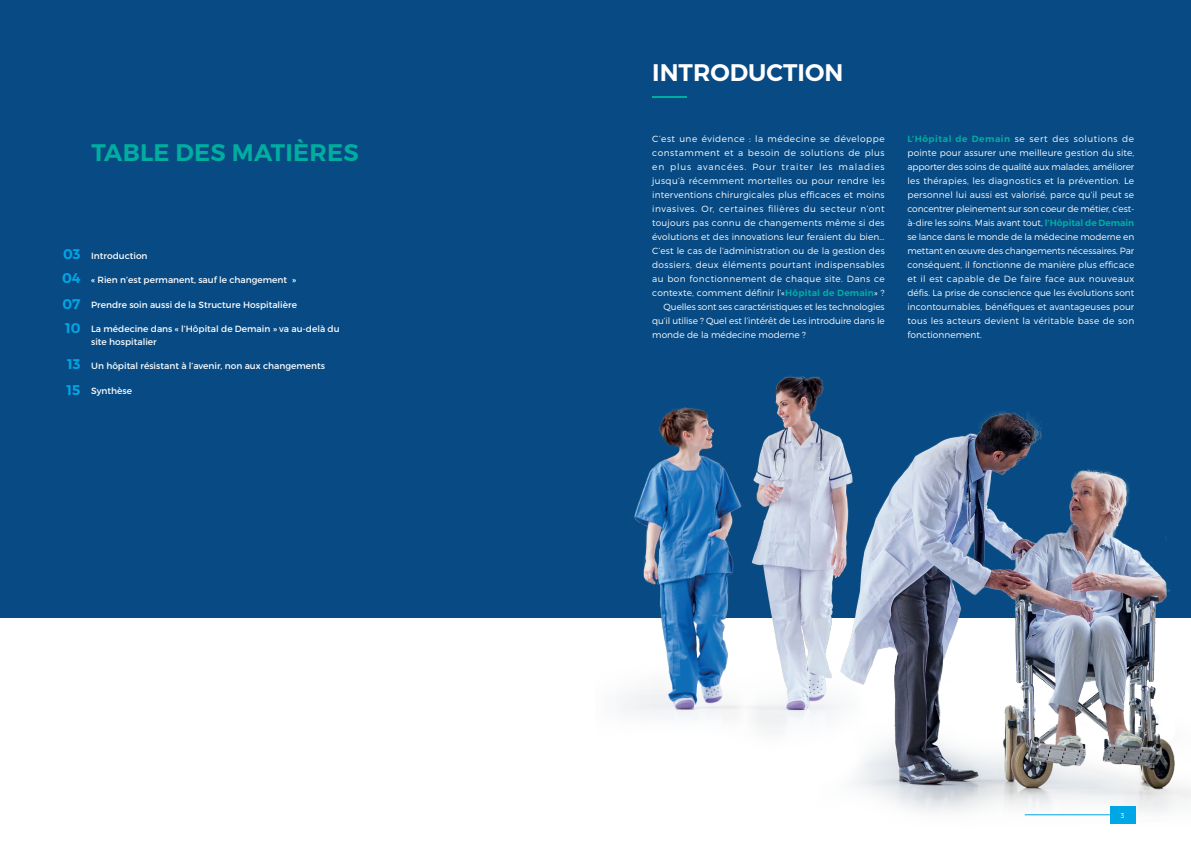
<style>
.page{position:relative;width:1191px;height:842px;background:#fff}
.page>*{position:absolute;margin:0;border:0;box-sizing:border-box;transform-origin:0 0}
.t1{font:600 24px "Montserrat";letter-spacing:.01em;color:#00aea0}
.t2{font:600 24px "Montserrat";color:#fff}
.t3{font:600 14px/24.2px "Montserrat";color:#00a6e5}
.t4{font:300 9px/14px "Montserrat";letter-spacing:.025em;color:#fff;text-align:justify}
.t5{font:9px/13px "Montserrat";color:#fff}
.t6{font:300 9px "Montserrat";letter-spacing:-.01em;color:#fff}
.t7{font:300 9px "Montserrat";letter-spacing:.055em;color:#fff}
.t8{font:300 9px "Montserrat";letter-spacing:.05em;color:#fff}
.t9{font:300 9px "Montserrat";letter-spacing:.095em;color:#fff}
.t10{font:300 9px "Montserrat";color:#fff}
.t11{font:300 7px "Montserrat";color:#fff}
.s1{font-weight:600;color:#00aea0}
</style>
<div class="page">
<div style="left:595px;top:0;width:596px;height:618px;background:#084b84"></div>
<img style="left:619px;top:376px;width:572px;height:448px">
<div style="left:0;top:0;width:595px;height:618px;background:#084b84"></div>
<hr style="left:652px;top:96px;width:35px;height:2px;background:#00aea0">
<div style="left:1109px;top:806px;width:26px;height:17px;background:#00a6e5"></div>
<hr style="left:1024px;top:814px;width:85px;height:1px;background:#00a6e5">
<h1 class="t1" style="left:91px;top:137px;width:269px">TABLE DES MATIÈRES</h1>
<h2 class="t3" style="left:62px;top:242px;width:20px">03<br>04</h2>
<h2 class="t3" style="left:63px;top:292px;width:19px;line-height:24.5px">07<br>10</h2>
<h2 class="t3" style="left:67px;top:352px;width:15px;line-height:25.3px">13<br>15</h2>
<p class="t5" style="left:91px;top:249px;width:58px">Introduction</p>
<p class="t5" style="left:91px;top:274px;width:206px">« Rien n’est permanent, sauf le changement »</p>
<p class="t5" style="left:91px;top:298px;width:207px">Prendre soin aussi de la Structure Hospitalière</p>
<p class="t5" style="left:91px;top:322px;width:250px">La médecine dans « l’Hôpital de Demain » va au-delà du site hospitalier</p>
<p class="t5" style="left:91px;top:360px;width:235px">Un hôpital résistant à l’avenir, non aux changements</p>
<p class="t5" style="left:91px;top:384px;width:42px">Synthèse</p>
<h1 class="t2" style="left:652px;top:57px;width:193px">INTRODUCTION</h1>
<p class="t8" style="left:652px;top:133px;width:234px">C’est une évidence : la médecine se développe</p>
<p class="t7" style="left:652px;top:147px;width:234px">constamment et a besoin de solutions de plus</p>
<p class="t9" style="left:652px;top:161px;width:234px">en plus avancées. Pour traiter les maladies</p>
<p class="t4" style="left:652px;top:173px;width:234px">jusqu’à récemment mortelles ou pour rendre les</p>
<p class="t4" style="left:652px;top:187px;width:234px">interventions chirurgicales plus efficaces et moins</p>
<p class="t7" style="left:652px;top:203px;width:234px">invasives. Or, certaines filières du secteur n’ont</p>
<p class="t4" style="left:652px;top:215px;width:234px">toujours pas connu de changements même si des</p>
<p class="t4" style="left:652px;top:229px;width:234px">évolutions et des innovations leur feraient du bien…</p>
<p class="t4" style="left:652px;top:243px;width:234px">C’est le cas de l’administration ou de la gestion des</p>
<p class="t4" style="left:652px;top:257px;width:234px">dossiers, deux éléments pourtant indispensables</p>
<p class="t4" style="left:652px;top:271px;width:234px">au bon fonctionnement de chaque site. Dans ce</p>
<p class="t4" style="left:652px;top:285px;width:234px">contexte, comment définir l’«<span class="s1">Hôpital de Demain</span>» ?</p>
<p class="t6" style="left:663px;top:301px;width:223px">Quelles sont ses caractéristiques et les technologies</p>
<p class="t6" style="left:652px;top:315px;width:234px">qu’il utilise ? Quel est l’intérêt de Les introduire dans le</p>
<p class="t10" style="left:652px;top:329px;width:155px">monde de la médecine moderne ?</p>
<p class="t4" style="left:907px;top:131px;width:228px"><span class="s1">L’Hôpital de Demain</span> se sert des solutions de pointe pour assurer une meilleure gestion du site, apporter des soins de qualité aux malades, améliorer les thérapies, les diagnostics et la prévention. Le personnel lui aussi est valorisé, parce qu’il peut se concentrer pleinement sur son coeur de métier, c’est&shy;à-dire les soins. Mais avant tout, <span class="s1">l’Hôpital de Demain </span>se lance dans le monde de la médecine moderne en mettant en œuvre des changements nécessaires. Par conséquent, il fonctionne de manière plus efficace et il est capable de De faire face aux nouveaux défis. La prise de conscience que les évolutions sont incontournables, bénéfiques et avantageuses pour tous les acteurs devient la véritable base de son fonctionnement.</p>
<p class="t11" style="left:1120px;top:811px;width:5px">3</p>
</div>
